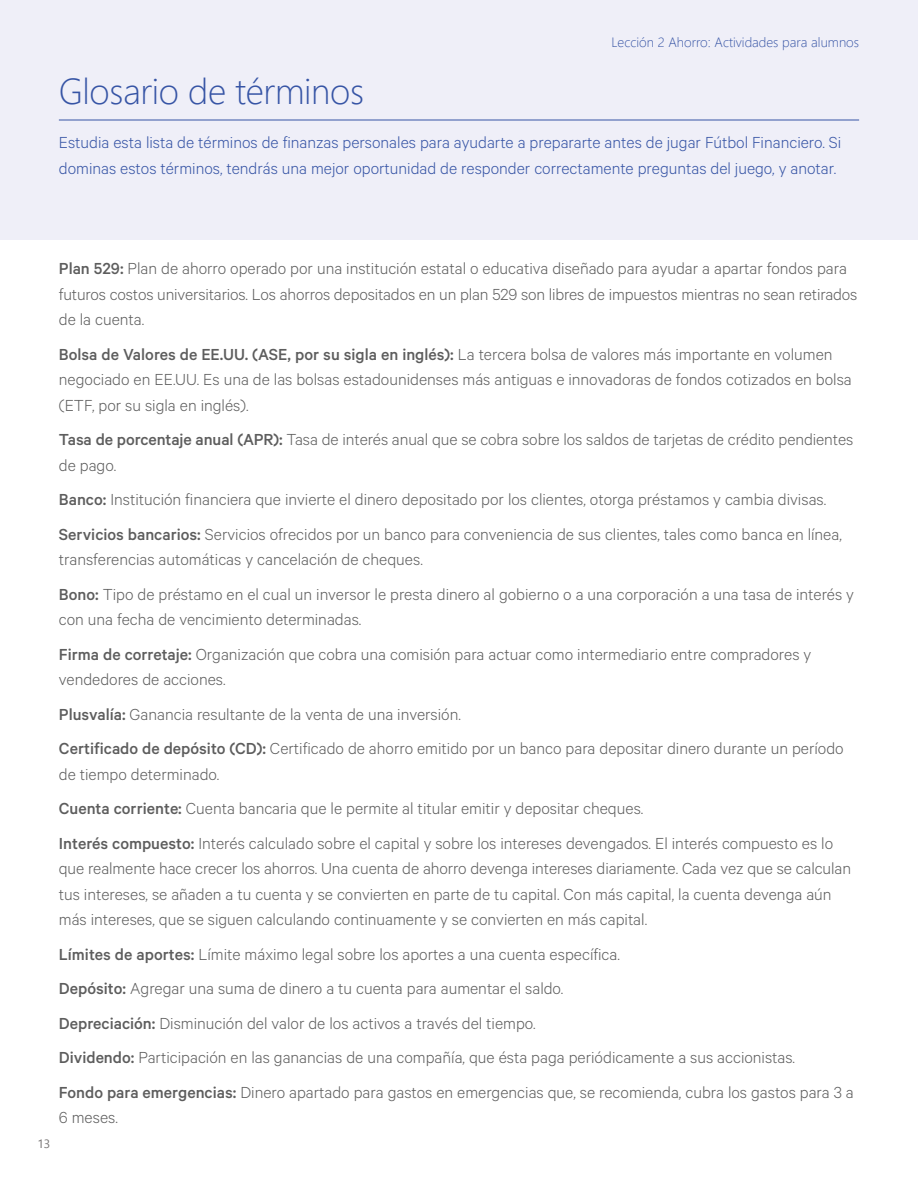
<style>
.page{position:relative;width:918px;height:1188px;background:#fff}
.page>*{position:absolute;margin:0;border:0;box-sizing:border-box;transform-origin:0 0}
.t1{font:300 36px "Segoe UI";letter-spacing:-.01em;color:#3654a5}
.t2{font:300 18px/34.5px "Calibre";color:#5d5d5d}
.t3{font:300 18px/25.5px "Calibre";color:#3654a5}
.t4{font:300 13.5px "Segoe UI";color:#3654a5}
.t5{font:12px "Segoe UI";color:#757272}
.s1{font-weight:500}
</style>
<div class="page">
<div style="left:0;top:0;width:918px;height:240px;background:#efeff8"></div>
<hr style="left:59px;top:120px;width:800px;height:1px;background:#3654a5">
<p class="t4" style="left:611px;top:32px;width:249px">Lección 2 Ahorro: Actividades para alumnos</p>
<h1 class="t1" style="left:59px;top:64px;width:307px">Glosario de términos</h1>
<p class="t3" style="left:59px;top:129px;width:784px">Estudia esta lista de términos de finanzas personales para ayudarte a prepararte antes de jugar Fútbol Financiero. Si dominas estos términos, tendrás una mejor oportunidad de responder correctamente preguntas del juego, y anotar.</p>
<p class="t5" style="left:38px;top:1135px;width:14px">13</p>
<p class="t2" style="left:59px;top:255px;width:800px;line-height:25.5px"><span class="s1">Plan 529:</span> Plan de ahorro operado por una institución estatal o educativa diseñado para ayudar a apartar fondos para futuros costos universitarios. Los ahorros depositados en un plan 529 son libres de impuestos mientras no sean retirados de la cuenta.</p>
<p class="t2" style="left:59px;top:341px;width:795px;line-height:25.5px"><span class="s1">Bolsa de Valores de EE.UU. (ASE, por su sigla en inglés):</span> La tercera bolsa de valores más importante en volumen negociado en EE.UU. Es una de las bolsas estadounidenses más antiguas e innovadoras de fondos cotizados en bolsa (ETF, por su sigla en inglés).</p>
<p class="t2" style="left:59px;top:426px;width:796px;line-height:25.5px"><span class="s1">Tasa de porcentaje anual (APR):</span> Tasa de interés anual que se cobra sobre los saldos de tarjetas de crédito pendientes de pago.</p>
<p class="t2" style="left:59px;top:482px;width:785px"><span class="s1">Banco:</span> Institución financiera que invierte el dinero depositado por los clientes, otorga préstamos y cambia divisas.<br><span class="s1">Servicios bancarios:</span> Servicios ofrecidos por un banco para conveniencia de sus clientes, tales como banca en línea,</p>
<p class="t2" style="left:59px;top:542px;width:797px">transferencias automáticas y cancelación de cheques.<br><span class="s1">Bono:</span> Tipo de préstamo en el cual un inversor le presta dinero al gobierno o a una corporación a una tasa de interés y</p>
<p class="t2" style="left:59px;top:602px;width:754px">con una fecha de vencimiento determinadas.<br><span class="s1">Firma de corretaje:</span> Organización que cobra una comisión para actuar como intermediario entre compradores y</p>
<p class="t2" style="left:59px;top:662px;width:786px">vendedores de acciones.<br><span class="s1">Plusvalía:</span> Ganancia resultante de la venta de una inversión.<br><span class="s1">Certificado de depósito (CD):</span> Certificado de ahorro emitido por un banco para depositar dinero durante un período</p>
<p class="t2" style="left:59px;top:756px;width:776px">de tiempo determinado.<br><span class="s1">Cuenta corriente:</span> Cuenta bancaria que le permite al titular emitir y depositar cheques.<br><span class="s1">Interés compuesto:</span> Interés calculado sobre el capital y sobre los intereses devengados. El interés compuesto es lo</p>
<p class="t2" style="left:59px;top:855px;width:794px;line-height:25.5px">que realmente hace crecer los ahorros. Una cuenta de ahorro devenga intereses diariamente. Cada vez que se calculan tus intereses, se añaden a tu cuenta y se convierten en parte de tu capital. Con más capital, la cuenta devenga aún más intereses, que se siguen calculando continuamente y se convierten en más capital.</p>
<p class="t2" style="left:59px;top:936px;width:797px"><span class="s1">Límites de aportes:</span> Límite máximo legal sobre los aportes a una cuenta específica.<br><span class="s1">Depósito:</span> Agregar una suma de dinero a tu cuenta para aumentar el saldo.<br><span class="s1">Depreciación:</span> Disminución del valor de los activos a través del tiempo.<br><span class="s1">Dividendo:</span> Participación en las ganancias de una compañía, que ésta paga periódicamente a sus accionistas.<br><span class="s1">Fondo para emergencias:</span> Dinero apartado para gastos en emergencias que, se recomienda, cubra los gastos para 3 a</p>
<p class="t2" style="left:59px;top:1100px;width:61px">6 meses.</p>
</div>
